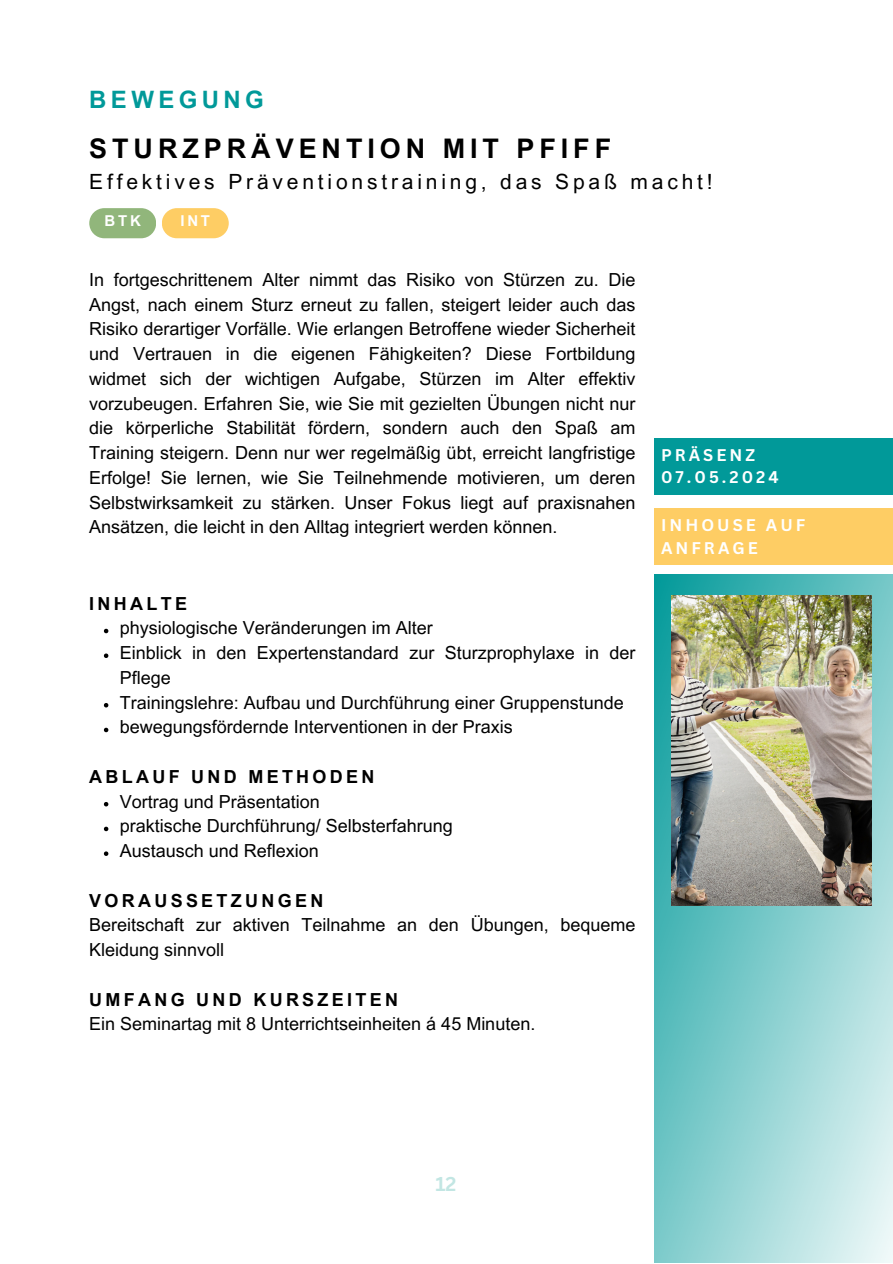
<style>
.page{position:relative;width:893px;height:1264px;background:#fff}
.page>*{position:absolute;margin:0;border:0;box-sizing:border-box;transform-origin:0 0}
.t1{font:700 27px "Arial MT Pro";letter-spacing:.185em;color:#000}
.t2{font:700 24px "Arial MT Pro";letter-spacing:.185em;color:#019999}
.t3{font:21px "Arial MT Pro";letter-spacing:.185em;color:#000}
.t4{font:700 19.5px "Canva Sans";color:#c2e6e3}
.t5{font:18px/24.8px "Arial MT Pro";color:#000}
.t6{font:700 18px "Arial MT Pro";letter-spacing:.185em;color:#000}
.t7{font:700 16.5px "Canva Sans";letter-spacing:.185em;color:#fff}
.t8{font:700 15px "Arial MT Pro";letter-spacing:.185em;color:#fff}
</style>
<div class="page">
<div style="left:655px;top:438px;width:237px;height:56px;background:#019999"></div>
<div style="left:89px;top:208px;width:67px;height:30px;background:#91b67b;border-radius:15px"></div>
<svg style="left:655px;top:574px;width:237px;height:688px;background:#8cd0d0"></svg>
<img style="left:671px;top:595px;width:200px;height:310px">
<div style="left:655px;top:508px;width:237px;height:57px;background:#fecd64"></div>
<div style="left:162px;top:208px;width:67px;height:30px;background:#fecd64;border-radius:15px"></div>
<svg style="left:104px;top:628px;width:4px;height:5px"></svg>
<svg style="left:104px;top:653px;width:4px;height:5px"></svg>
<svg style="left:104px;top:703px;width:4px;height:4px"></svg>
<svg style="left:104px;top:727px;width:4px;height:5px"></svg>
<svg style="left:104px;top:802px;width:4px;height:4px"></svg>
<svg style="left:104px;top:826px;width:4px;height:5px"></svg>
<svg style="left:104px;top:851px;width:4px;height:5px"></svg>
<p class="t2" style="left:89px;top:91px;width:176px">BEWEGUNG</p>
<p class="t1" style="left:89px;top:138px;width:523px">STURZPRÄVENTION MIT PFIFF</p>
<p class="t3" style="left:89px;top:174px;width:625px">Effektives Präventionstraining, das Spaß macht!</p>
<p class="t8" style="left:105px;top:215px;width:38px">BTK</p>
<p class="t8" style="left:180px;top:215px;width:31px">INT</p>
<p class="t5" style="left:89px;top:269px;width:547px;text-align:justify">In fortgeschrittenem Alter nimmt das Risiko von Stürzen zu. Die Angst, nach einem Sturz erneut zu fallen, steigert leider auch das Risiko derartiger Vorfälle. Wie erlangen Betroffene wieder Sicherheit und Vertrauen in die eigenen Fähigkeiten? Diese Fortbildung widmet sich der wichtigen Aufgabe, Stürzen im Alter effektiv vorzubeugen. Erfahren Sie, wie Sie mit gezielten Übungen nicht nur die körperliche Stabilität fördern, sondern auch den Spaß am Training steigern. Denn nur wer regelmäßig übt, erreicht langfristige Erfolge! Sie lernen, wie Sie Teilnehmende motivieren, um deren Selbstwirksamkeit zu stärken. Unser Fokus liegt auf praxisnahen Ansätzen, die leicht in den Alltag integriert werden können.</p>
<p class="t6" style="left:89px;top:596px;width:99px">INHALTE</p>
<p class="t5" style="left:120px;top:618px;width:314px">physiologische Veränderungen im Alter</p>
<p class="t5" style="left:120px;top:642px;width:517px">Einblick in den Expertenstandard zur Sturzprophylaxe in der<br>Pflege</p>
<p class="t5" style="left:120px;top:692px;width:505px">Trainingslehre: Aufbau und Durchführung einer Gruppenstunde</p>
<p class="t5" style="left:120px;top:717px;width:394px">bewegungsfördernde Interventionen in der Praxis</p>
<p class="t6" style="left:89px;top:769px;width:287px">ABLAUF UND METHODEN</p>
<p class="t5" style="left:120px;top:791px;width:201px">Vortrag und Präsentation</p>
<p class="t5" style="left:120px;top:815px;width:334px">praktische Durchführung/ Selbsterfahrung</p>
<p class="t5" style="left:120px;top:840px;width:200px">Austausch und Reflexion</p>
<p class="t6" style="left:89px;top:893px;width:235px">VORAUSSETZUNGEN</p>
<p class="t5" style="left:89px;top:914px;width:547px">Bereitschaft zur aktiven Teilnahme an den Übungen, bequeme<br>Kleidung sinnvoll</p>
<p class="t6" style="left:89px;top:992px;width:310px">UMFANG UND KURSZEITEN</p>
<p class="t5" style="left:89px;top:1013px;width:447px">Ein Seminartag mit 8 Unterrichtseinheiten á 45 Minuten.</p>
<p class="t7" style="left:661px;top:443px;width:96px">PRÄSENZ</p>
<p class="t7" style="left:661px;top:465px;width:119px">07.05.2024</p>
<p class="t7" style="left:661px;top:513px;width:146px">INHOUSE AUF</p>
<p class="t7" style="left:661px;top:536px;width:98px">ANFRAGE</p>
<p class="t4" style="left:435px;top:1170px;width:23px">12</p>
</div>
